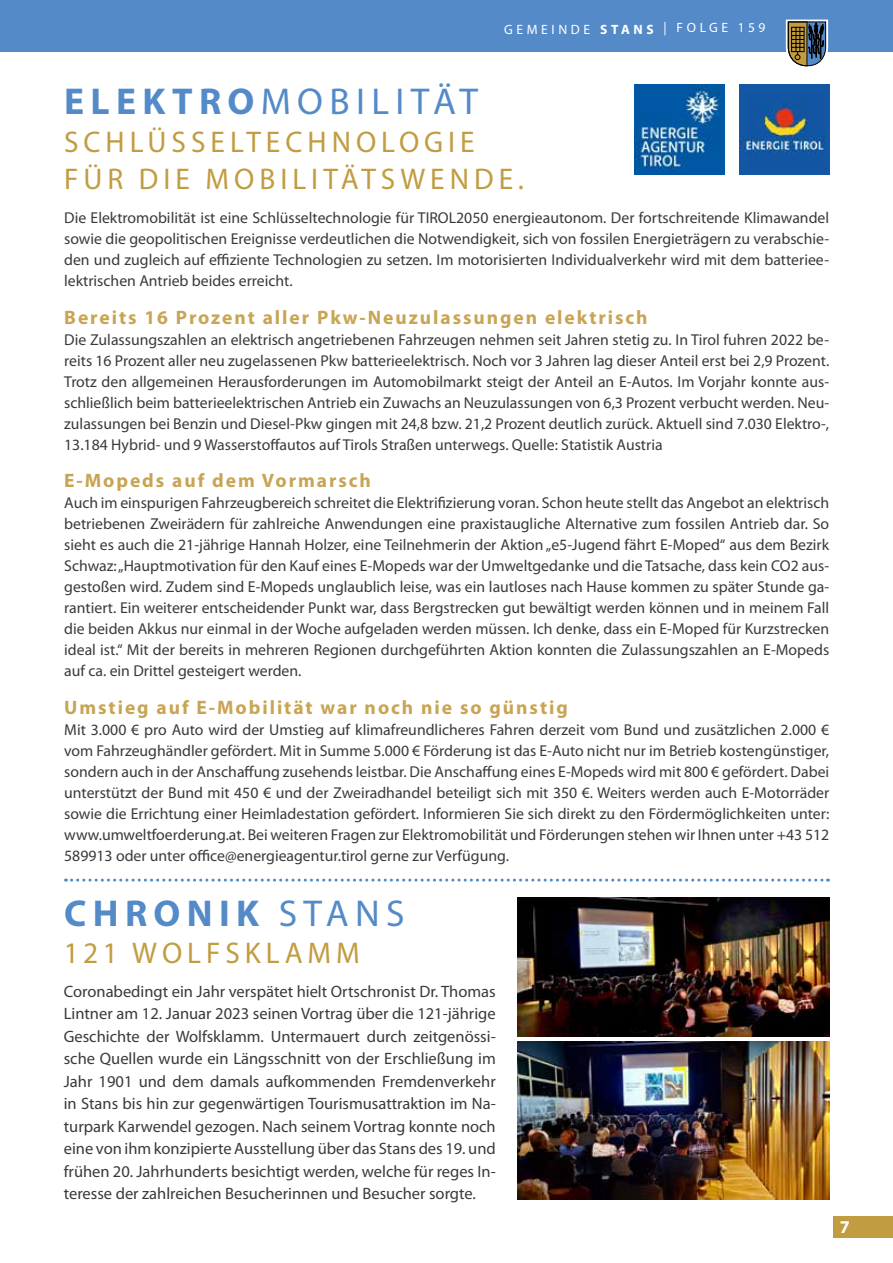
<style>
.page{position:relative;width:893px;height:1263px;background:#fff}
.page>*{position:absolute;margin:0;border:0;box-sizing:border-box;transform-origin:0 0}
.t1{font:37.5px "Myriad Pro";letter-spacing:.17em;color:#538ac7}
.t2{font:700 37.5px "Myriad Pro";letter-spacing:.17em;color:#538ac7}
.t3{font:30px/37.5px "Myriad Pro";letter-spacing:.17em;color:#c29c41}
.t4{font:700 19.5px "Myriad Pro";letter-spacing:.1em;color:#c8a554}
.t5{font:700 18px "Myriad Pro";color:#fff}
.t6{font:16.5px/22.5px "Myriad Pro";color:#3a3a39;text-align:justify}
.t7{font:15.75px/21px "Myriad Pro";color:#3a3a39;text-align:justify}
.t8{font:13.5px "Myriad Pro";letter-spacing:.27em;color:#fff}
.s1{font-weight:700}
.s2{font-weight:400}
</style>
<div class="page">
<div style="left:833px;top:1216px;width:60px;height:21px;background:#c29c41"></div>
<div style="left:0;top:0;width:893px;height:51px;background:#538ac7"></div>
<svg style="left:786px;top:20px;width:42px;height:47px"></svg>
<svg style="left:65px;top:878px;width:763px;height:3px"></svg>
<img style="left:739px;top:85px;width:90px;height:90px">
<img style="left:635px;top:85px;width:90px;height:90px">
<img style="left:517px;top:897px;width:312px;height:139px">
<img style="left:517px;top:1041px;width:312px;height:158px">
<p class="t8" style="left:504px;top:20px;width:263px">GEMEINDE <span class="s1">STANS</span> | FOLGE 159</p>
<h1 class="t1" style="left:64px;top:81px;width:416px"><span class="s1">ELEKTRO</span>MOBILITÄT</h1>
<h2 class="t3" style="left:64px;top:124px;width:461px">SCHLÜSSELTECHNOLOGIE<br>FÜR DIE MOBILITÄTSWENDE.</h2>
<p class="t7" style="left:64px;top:208px;width:766px">Die Elektromobilität ist eine Schlüsseltechnologie für TIROL2050 energieautonom. Der fortschreitende Klimawandel sowie die geopolitischen Ereignisse verdeutlichen die Notwendigkeit, sich von fossilen Energieträgern zu verabschie&shy;den und zugleich auf effiziente Technologien zu setzen. Im motorisierten Individualverkehr wird mit dem batteriee&shy;lektrischen Antrieb beides erreicht.</p>
<p class="t4" style="left:64px;top:306px;width:585px">Bereits 16 Prozent aller Pkw-Neuzulassungen elektrisch</p>
<p class="t7" style="left:64px;top:329px;width:766px">Die Zulassungszahlen an elektrisch angetriebenen Fahrzeugen nehmen seit Jahren stetig zu. In Tirol fuhren 2022 be&shy;reits 16 Prozent aller neu zugelassenen Pkw batterieelektrisch. Noch vor 3 Jahren lag dieser Anteil erst bei 2,9 Prozent.<br>Trotz den allgemeinen Herausforderungen im Automobilmarkt steigt der Anteil an E-Autos. Im Vorjahr konnte aus&shy;schließlich beim batterieelektrischen Antrieb ein Zuwachs an Neuzulassungen von 6,3 Prozent verbucht werden. Neu&shy;zulassungen bei Benzin und Diesel-Pkw gingen mit 24,8 bzw. 21,2 Prozent deutlich zurück. Aktuell sind 7.030 Elektro-, 13.184 Hybrid- und 9 Wasserstoffautos auf Tirols Straßen unterwegs. Quelle: Statistik Austria</p>
<p class="t4" style="left:64px;top:470px;width:308px">E-Mopeds auf dem Vormarsch</p>
<p class="t7" style="left:64px;top:493px;width:766px">Auch im einspurigen Fahrzeugbereich schreitet die Elektrifizierung voran. Schon heute stellt das Angebot an elektrisch betriebenen Zweirädern für zahlreiche Anwendungen eine praxistaugliche Alternative zum fossilen Antrieb dar. So sieht es auch die 21-jährige Hannah Holzer, eine Teilnehmerin der Aktion „e5-Jugend fährt E-Moped“ aus dem Bezirk Schwaz: „Hauptmotivation für den Kauf eines E-Mopeds war der Umweltgedanke und die Tatsache, dass kein CO2 aus&shy;gestoßen wird. Zudem sind E-Mopeds unglaublich leise, was ein lautloses nach Hause kommen zu später Stunde ga&shy;rantiert. Ein weiterer entscheidender Punkt war, dass Bergstrecken gut bewältigt werden können und in meinem Fall die beiden Akkus nur einmal in der Woche aufgeladen werden müssen. Ich denke, dass ein E-Moped für Kurzstrecken ideal ist.“ Mit der bereits in mehreren Regionen durchgeführten Aktion konnten die Zulassungszahlen an E-Mopeds auf ca. ein Drittel gesteigert werden.</p>
<p class="t4" style="left:64px;top:696px;width:505px">Umstieg auf E-Mobilität war noch nie so günstig</p>
<p class="t7" style="left:64px;top:719px;width:766px">Mit 3.000 € pro Auto wird der Umstieg auf klimafreundlicheres Fahren derzeit vom Bund und zusätzlichen 2.000 € vom Fahrzeughändler gefördert. Mit in Summe 5.000 € Förderung ist das E-Auto nicht nur im Betrieb kostengünstiger, sondern auch in der Anschaffung zusehends leistbar. Die Anschaffung eines E-Mopeds wird mit 800 € gefördert. Dabei unterstützt der Bund mit 450 € und der Zweiradhandel beteiligt sich mit 350 €. Weiters werden auch E-Motorräder sowie die Errichtung einer Heimladestation gefördert. Informieren Sie sich direkt zu den Fördermöglichkeiten unter: www.umweltfoerderung.at. Bei weiteren Fragen zur Elektromobilität und Förderungen stehen wir Ihnen unter +43 512<br>589913 oder unter office@energieagentur.tirol gerne zur Verfügung.</p>
<h1 class="t2" style="left:64px;top:892px;width:342px">CHRONIK <span class="s2">STANS</span></h1>
<h2 class="t3" style="left:64px;top:935px;width:298px">121 WOLFSKLAMM</h2>
<p class="t6" style="left:64px;top:980px;width:434px">Coronabedingt ein Jahr verspätet hielt Ortschronist Dr. Thomas Lintner am 12. Januar 2023 seinen Vortrag über die 121-jährige Geschichte der Wolfsklamm. Untermauert durch zeitgenössi&shy;sche Quellen wurde ein Längsschnitt von der Erschließung im Jahr 1901 und dem damals aufkommenden Fremdenverkehr in Stans bis hin zur gegenwärtigen Tourismusattraktion im Na&shy;turpark Karwendel gezogen. Nach seinem Vortrag konnte noch eine von ihm konzipierte Ausstellung über das Stans des 19. und frühen 20. Jahrhunderts besichtigt werden, welche für reges In&shy;teresse der zahlreichen Besucherinnen und Besucher sorgte.</p>
<p class="t5" style="left:840px;top:1217px;width:11px">7</p>
</div>
